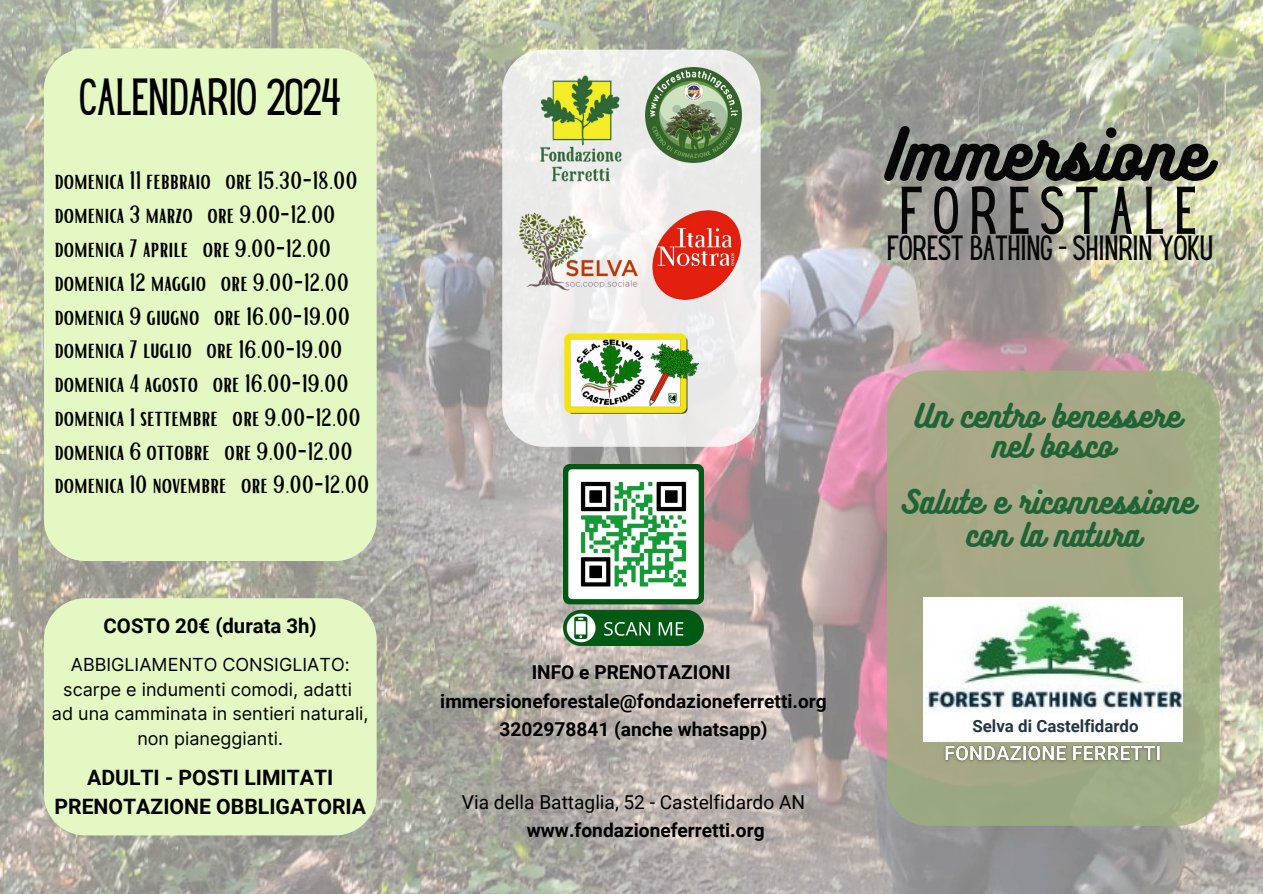
<style>
.page{position:relative;width:1263px;height:894px;background:#fff}
.page>*{position:absolute;margin:0;border:0;box-sizing:border-box;transform-origin:0 0}
.t1{font:63.3px "Bukhari Script";color:#070707}
.t2{font:58.8px "Hey Gotcha";color:#070707}
.t3{font:45.6px "Hey Gotcha";color:#000}
.t4{font:30.6px "Hey Gotcha";color:#070707}
.t5{font:29.1px/29.2px "Bukhari Script";color:#1f6436;text-align:center}
.t6{font:24.45px/33.8px "Bright";color:#000}
.t7{font:700 21.15px/29.1px "Roboto";color:#000;text-align:center}
.t8{font:700 20.4px "Roboto";color:#000}
.t9{font:700 19.2px/28.7px "Roboto";color:#000;text-align:center}
.t10{font:19.2px "Roboto";color:#000}
.t11{font:18px "Inter";color:#000}
.t12{font:700 16.8px "Roboto";color:#24373f}
</style>
<div class="page">
<img style="left:0;top:0;width:1263px;height:893px">
<div style="left:502px;top:50px;width:259px;height:396px;background:linear-gradient(to right,#efeeed,#edecec);border-radius:42px"></div>
<img style="left:538px;top:73px;width:86px;height:111px">
<div style="left:44px;top:48px;width:333px;height:513px;background:#e4f8c3"></div>
<div style="left:44px;top:598px;width:332px;height:237px;background:#e4f8c3"></div>
<img style="left:646px;top:67px;width:95px;height:96px">
<img style="left:516px;top:211px;width:130px;height:82px">
<img style="left:653px;top:211px;width:88px;height:88px">
<img style="left:564px;top:333px;width:134px;height:80px">
<img style="left:564px;top:464px;width:139px;height:181px">
<svg style="left:887px;top:370px;width:332px;height:455px;background:#a4a985"></svg>
<img style="left:924px;top:597px;width:259px;height:144px">
<div style="left:924px;top:712px;width:238px;height:27px;background:#fff;border-radius:7px"></div>
<img style="left:939px;top:739px;width:228px;height:29px">
<h5 class="t3" style="left:80px;top:78px;width:263px">CALENDARIO 2024</h5>
<p class="t6" style="left:54px;top:163px;width:316px">DOMENICA 11 FEBBRAIO ORE 15.30-18.00<br>DOMENICA 3 MARZO ORE 9.00-12.00<br>DOMENICA 7 APRILE ORE 9.00-12.00<br>DOMENICA 12 MAGGIO ORE 9.00-12.00<br>DOMENICA 9 GIUGNO ORE 16.00-19.00<br>DOMENICA 7 LUGLIO ORE 16.00-19.00<br>DOMENICA 4 AGOSTO ORE 16.00-19.00<br>DOMENICA 1 SETTEMBRE ORE 9.00-12.00<br>DOMENICA 6 OTTOBRE ORE 9.00-12.00<br>DOMENICA 10 NOVEMBRE ORE 9.00-12.00</p>
<p class="t8" style="left:104px;top:614px;width:215px">COSTO 20€ (durata 3h)</p>
<p class="t11" style="left:71px;top:653px;width:280px">ABBIGLIAMENTO CONSIGLIATO:</p>
<p class="t11" style="left:63px;top:678px;width:290px">scarpe e indumenti comodi, adatti</p>
<p class="t11" style="left:52px;top:703px;width:318px">ad una camminata in sentieri naturali,</p>
<p class="t11" style="left:137px;top:727px;width:147px">non pianeggianti.</p>
<h6 class="t7" style="left:55px;top:763px;width:313px">ADULTI - POSTI LIMITATI<br>PRENOTAZIONE OBBLIGATORIA</h6>
<p class="t9" style="left:440px;top:657px;width:388px">INFO e PRENOTAZIONI immersioneforestale@fondazioneferretti.org<br>3202978841 (anche whatsapp)</p>
<h6 class="t10" style="left:462px;top:791px;width:345px">Via della Battaglia, 52 - Castelfidardo AN</h6>
<h1 class="t9" style="left:527px;top:816px;width:239px">www.fondazioneferretti.org</h1>
<h3 class="t1" style="left:886px;top:113px;width:323px">Immersione</h3>
<h3 class="t2" style="left:899px;top:187px;width:295px">FORESTALE</h3>
<p class="t4" style="left:887px;top:235px;width:326px">FOREST BATHING - SHINRIN YOKU</p>
<h3 class="t5" style="left:915px;top:400px;width:267px">Un centro benessere nel bosco</h3>
<h3 class="t5" style="left:900px;top:484px;width:296px;line-height:32.7px">Salute e riconnessione con la natura</h3>
<p class="t12" style="left:972px;top:716px;width:168px">Selva di Castelfidardo</p>
</div>
